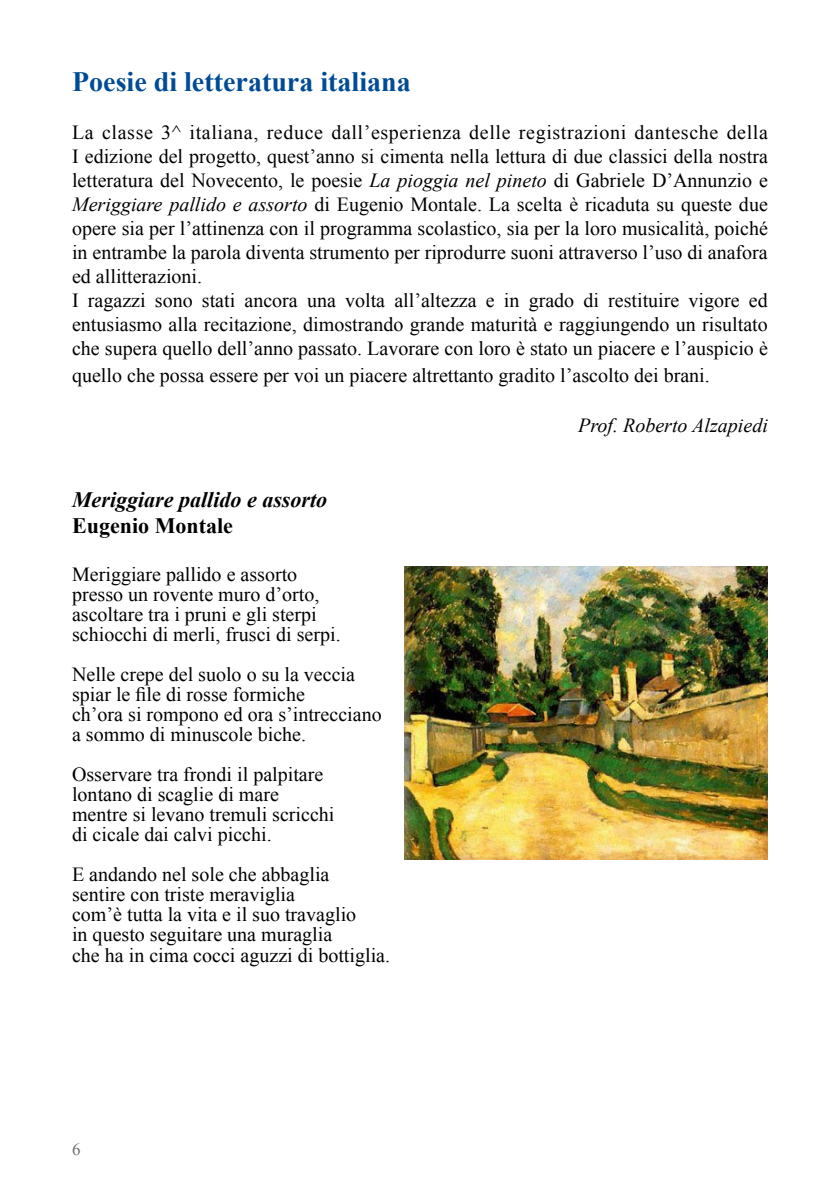
<style>
.page{position:relative;width:840px;height:1191px;background:#fff}
.page>*{position:absolute;margin:0;border:0;box-sizing:border-box;transform-origin:0 0}
.t1{font:700 28px "Times New Roman";color:#004b95}
.t2{font:italic 700 22px "Times New Roman";color:#000}
.t3{font:700 22px "Times New Roman";color:#000}
.t4{font:20px/20px "Times New Roman";color:#000}
.t5{font:italic 20px "Times New Roman";color:#000}
.t6{font:17px "Times New Roman";color:#707173}
.s1{font-style:italic}
</style>
<div class="page">
<img style="left:404px;top:567px;width:363px;height:292px">
<h1 class="t1" style="left:72px;top:62px;width:340px">Poesie di letteratura italiana</h1>
<p class="t4" style="left:72px;top:120px;width:697px;line-height:24px">La classe 3^ italiana, reduce dall’esperienza delle registrazioni dantesche della I edizione del progetto, quest’anno si cimenta nella lettura di due classici della nostra letteratura del Novecento, le poesie <span class="s1">La pioggia nel pineto</span> di Gabriele D’Annunzio e <span class="s1">Meriggiare pallido e assorto</span> di Eugenio Montale. La scelta è ricaduta su queste due opere sia per l’attinenza con il programma scolastico, sia per la loro musicalità, poiché in entrambe la parola diventa strumento per riprodurre suoni attraverso l’uso di anafora ed allitterazioni.<br>I ragazzi sono stati ancora una volta all’altezza e in grado di restituire vigore ed entusiasmo alla recitazione, dimostrando grande maturità e raggiungendo un risultato che supera quello dell’anno passato. Lavorare con loro è stato un piacere e l’auspicio è</p>
<p class="t4" style="left:72px;top:364px;width:639px">quello che possa essere per voi un piacere altrettanto gradito l’ascolto dei brani.</p>
<p class="t5" style="left:578px;top:411px;width:191px">Prof. Roberto Alzapiedi</p>
<p class="t2" style="left:72px;top:484px;width:256px">Meriggiare pallido e assorto</p>
<p class="t3" style="left:72px;top:510px;width:162px">Eugenio Montale</p>
<p class="t4" style="left:72px;top:564px;width:270px">Meriggiare pallido e assorto presso un rovente muro d’orto, ascoltare tra i pruni e gli sterpi schiocchi di merli, frusci di serpi.</p>
<p class="t4" style="left:72px;top:664px;width:311px">Nelle crepe del suolo o su la veccia spiar le file di rosse formiche<br>ch’ora si rompono ed ora s’intrecciano a sommo di minuscole biche.</p>
<p class="t4" style="left:72px;top:764px;width:264px">Osservare tra frondi il palpitare lontano di scaglie di mare mentre si levano tremuli scricchi di cicale dai calvi picchi.</p>
<p class="t4" style="left:72px;top:864px;width:319px">E andando nel sole che abbaglia<br>sentire con triste meraviglia<br>com’è tutta la vita e il suo travaglio<br>in questo seguitare una muraglia<br>che ha in cima cocci aguzzi di bottiglia.</p>
<p class="t6" style="left:72px;top:1138px;width:10px">6</p>
</div>
